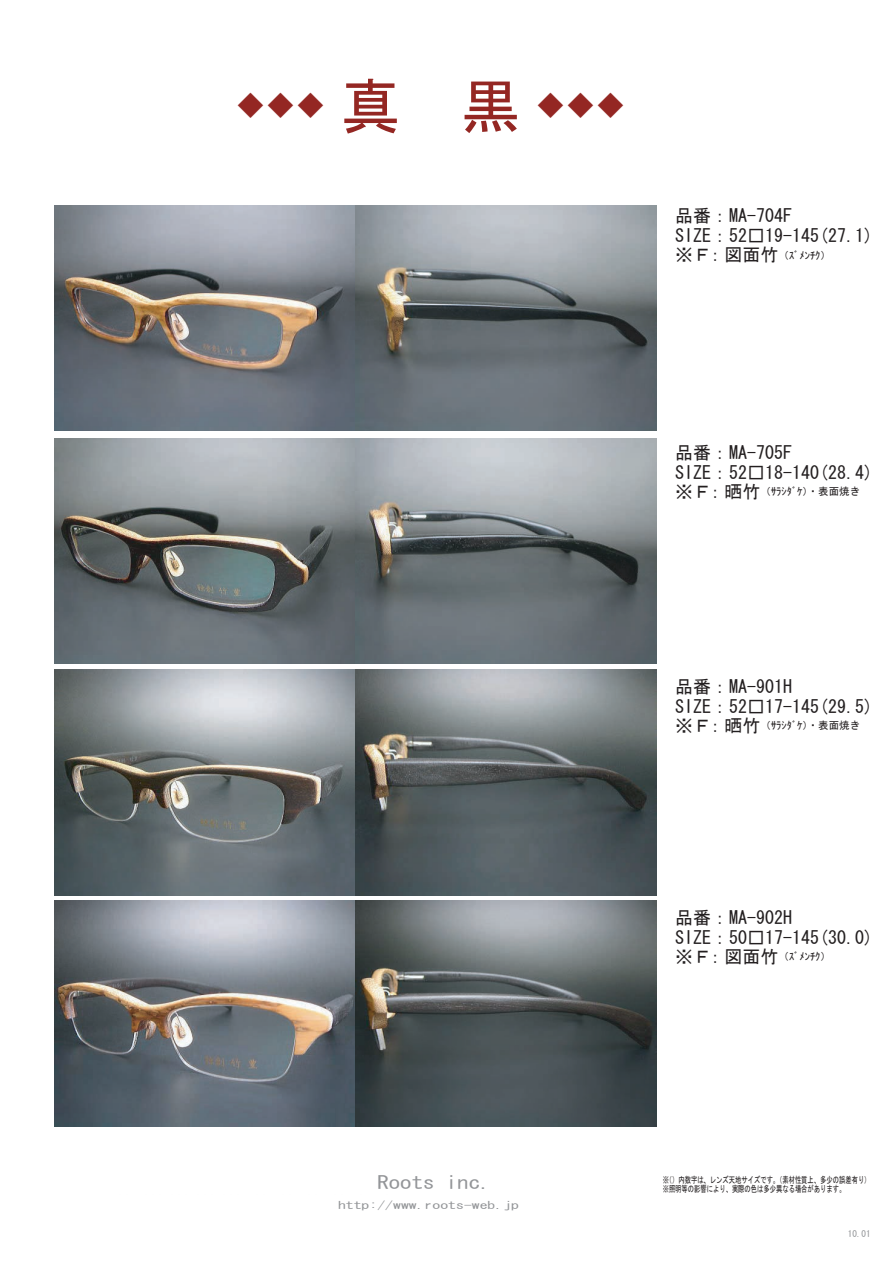
<style>
.page{position:relative;width:893px;height:1263px;background:#fff}
.page>*{position:absolute;margin:0;border:0;box-sizing:border-box;transform-origin:0 0}
.t1{font:30px "MS Gothic";color:#942723}
.t2{font:18px/19.5px "MS Gothic";color:#231f20}
.t3{font:18px "MS Gothic";color:#939598;scale:1.27 1}
.t4{font:10.5px "MS Gothic";color:#231f20}
.t5{font:10.5px "MS Gothic";color:#939598;scale:1.5 1}
.t6{font:9px/9px "MS Gothic";color:#231f20;scale:.7 1}
.t7{font:9px "MS Gothic";color:#939598}
.s1{font-size:60px}
.s2{font-size:18px}
</style>
<div class="page">
<img style="left:55px;top:205px;width:300px;height:226px">
<img style="left:355px;top:205px;width:302px;height:226px">
<img style="left:55px;top:438px;width:300px;height:225px">
<img style="left:355px;top:438px;width:302px;height:225px">
<img style="left:55px;top:670px;width:300px;height:225px">
<img style="left:355px;top:670px;width:302px;height:225px">
<img style="left:55px;top:901px;width:300px;height:225px">
<img style="left:355px;top:901px;width:302px;height:225px">
<h1 class="t1" style="left:236px;top:90px;width:391px">◆◆◆ <span class="s1">真　黒</span> ◆◆◆</h1>
<p class="t2" style="left:675px;top:206px;width:199px">品番：MA-704F<br>SIZE：52□19-145(27.1)</p>
<p class="t4" style="left:675px;top:250px;width:157px"><span class="s2">※Ｆ：図面竹</span>（ｽﾞﾒﾝﾁｸ）</p>
<p class="t2" style="left:675px;top:443px;width:199px">品番：MA-705F<br>SIZE：52□18-140(28.4)</p>
<p class="t4" style="left:675px;top:486px;width:187px"><span class="s2">※Ｆ：晒竹</span>（ｻﾗｼﾀﾞｹ）・表面焼き</p>
<p class="t2" style="left:675px;top:677px;width:199px">品番：MA-901H<br>SIZE：52□17-145(29.5)</p>
<p class="t4" style="left:675px;top:720px;width:187px"><span class="s2">※Ｆ：晒竹</span>（ｻﾗｼﾀﾞｹ）・表面焼き</p>
<p class="t2" style="left:675px;top:908px;width:199px">品番：MA-902H<br>SIZE：50□17-145(30.0)</p>
<p class="t4" style="left:675px;top:951px;width:157px"><span class="s2">※Ｆ：図面竹</span>（ｽﾞﾒﾝﾁｸ）</p>
<p class="t3" style="left:377px;top:1173px;width:91px">Roots inc.</p>
<p class="t5" style="left:338px;top:1199px;width:122px">http://www.roots-web.jp</p>
<p class="t6" style="left:663px;top:1175px;width:299px">※（）内数字は、レンズ天地サイズです。（素材性質上、多少の誤差有り）※照明等の影響により、実際の色は多少異なる場合があります。</p>
<p class="t7" style="left:848px;top:1229px;width:24px">10.01</p>
</div>
